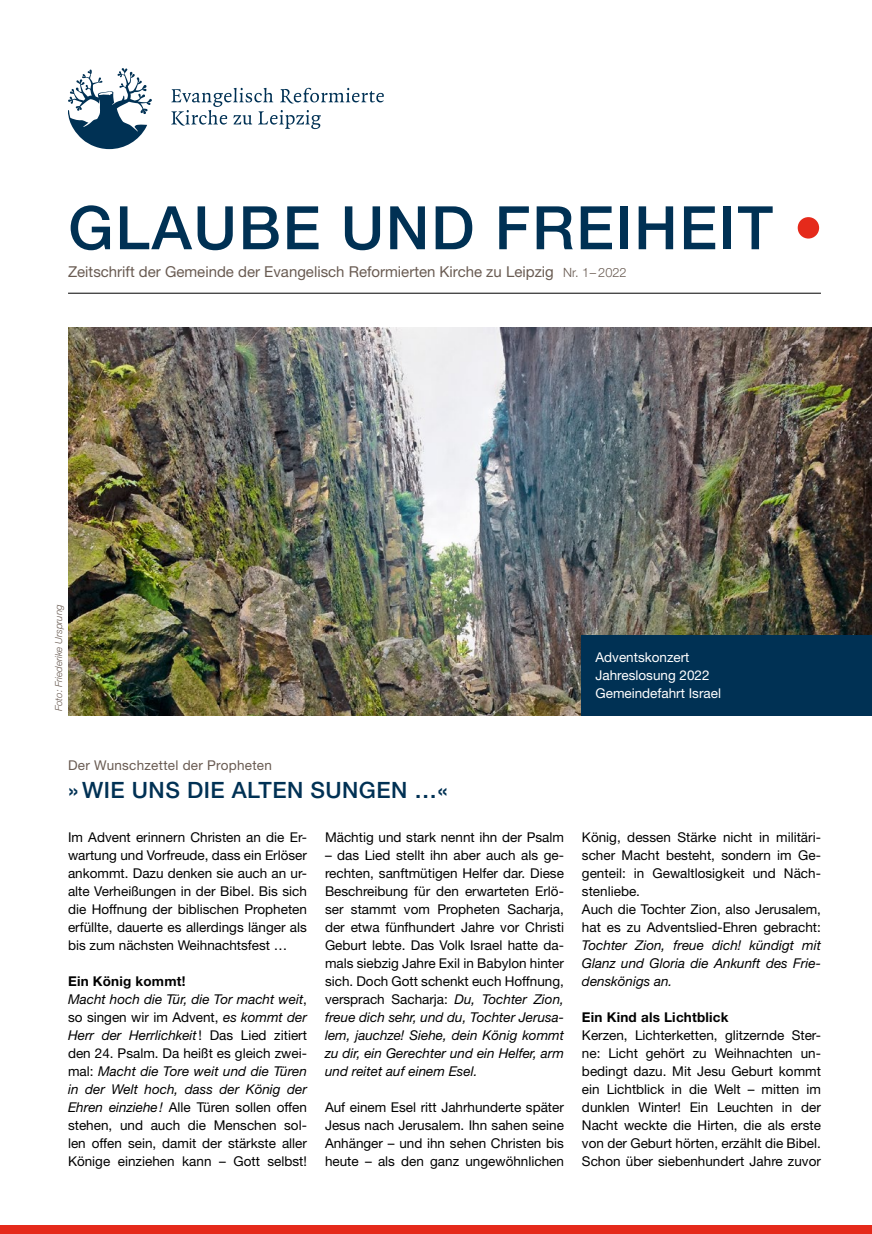
<style>
.page{position:relative;width:872px;height:1234px;background:#fff}
.page>*{position:absolute;margin:0;border:0;box-sizing:border-box;transform-origin:0 0}
.t1{font:500 60px "Helvetica Neue LT Pro";letter-spacing:.03em;color:#003154}
.t2{font:500 22.5px "Helvetica Neue LT Pro";letter-spacing:.02em;color:#003154}
.t3{font:15px "Helvetica Neue LT Pro";color:#695b52}
.t4{font:13.5px/18px "Helvetica Neue LT Pro";color:#000;text-align:justify}
.t5{font:italic 13.5px/18px "Helvetica Neue LT Pro";color:#000;text-align:justify}
.t6{font:13.5px/18px "Helvetica Neue LT Pro";color:#fff}
.t7{font:13.5px "Helvetica Neue LT Pro";letter-spacing:.02em;color:#695b52}
.t8{font:700 13.5px "Helvetica Neue LT Pro";letter-spacing:.015em;color:#000}
.t9{font:italic 300 9.75px "Helvetica Neue LT Pro";color:#695b52}
.s1{color:#e52a1b}
.s2{font-weight:300;font-size:12.75px}
.s3{font-weight:700}
.s4{font-style:italic}
</style>
<div class="page">
<svg style="left:68px;top:68px;width:84px;height:81px"></svg>
<svg style="left:171px;top:88px;width:213px;height:41px"></svg>
<hr style="left:68px;top:293px;width:753px;height:1px;background:#000">
<div style="left:0;top:1225px;width:872px;height:8px;background:#e52a1b"></div>
<img style="left:68px;top:328px;width:804px;height:387px">
<div style="left:582px;top:634px;width:290px;height:81px;background:#003154"></div>
<h1 class="t1" style="left:68px;top:192px;width:757px">GLAUBE UND FREIHEIT <span class="s1">•</span></h1>
<p class="t3" style="left:68px;top:262px;width:560px">Zeitschrift der Gemeinde der Evangelisch Reformierten Kirche zu Leipzig <span class="s2">Nr. 1– 2022</span></p>
<p class="t9" style="left:53px;top:711px;width:108px;rotate:-90deg">Foto: Friederike Ursprung</p>
<p class="t6" style="left:595px;top:647px;width:127px">Adventskonzert<br>Jahreslosung 2022<br>Gemeindefahrt Israel</p>
<p class="t7" style="left:68px;top:756px;width:205px">Der Wunschzettel der Propheten</p>
<h2 class="t2" style="left:68px;top:776px;width:381px">» WIE UNS DIE ALTEN SUNGEN …«</h2>
<p class="t4" style="left:68px;top:827px;width:240px">Im Advent erinnern Christen an die Er&shy;wartung und Vorfreude, dass ein Erlöser ankommt. Dazu denken sie auch an ur&shy;alte Verheißungen in der Bibel. Bis sich die Hoffnung der biblischen Propheten erfüllte, dauerte es allerdings länger als bis zum nächsten Weihnachtsfest …</p>
<p class="t4" style="left:68px;top:971px;width:240px;text-align:left"><span class="s3">Ein König kommt!<br></span><span class="s4">Macht hoch die Tür, die Tor macht weit</span>, so singen wir im Advent, <span class="s4">es kommt der Herr der Herrlichkeit</span>! Das Lied zitiert den 24. Psalm. Da heißt es gleich zwei&shy;mal: <span class="s4">Macht die Tore weit und die Türen in der Welt hoch, dass der König der Ehren einziehe!</span> Alle Türen sollen offen stehen, und auch die Menschen sol&shy;len offen sein, damit der stärkste aller Könige einziehen kann – Gott selbst!</p>
<p class="t4" style="left:325px;top:827px;width:240px">Mächtig und stark nennt ihn der Psalm</p>
<p class="t4" style="left:325px;top:845px;width:240px">– das Lied stellt ihn aber auch als ge&shy;rechten, sanftmütigen Helfer dar. Diese Beschreibung für den erwarteten Erlö&shy;ser stammt vom Propheten Sacharja, der etwa fünfhundert Jahre vor Christi Geburt lebte. Das Volk Israel hatte da&shy;mals siebzig Jahre Exil in Babylon hinter sich. Doch Gott schenkt euch Hoffnung, versprach Sacharja: <span class="s4">Du, Tochter Zion, freue dich sehr, und du, Tochter Jerusa&shy;lem, jauchze! Siehe, dein König kommt zu dir, ein Gerechter und ein Helfer, arm und reitet auf einem Esel.</span></p>
<p class="t4" style="left:325px;top:1097px;width:240px">Auf einem Esel ritt Jahrhunderte später Jesus nach Jerusalem. Ihn sahen seine Anhänger – und ihn sehen Christen bis heute – als den ganz ungewöhnlichen</p>
<p class="t4" style="left:582px;top:827px;width:240px;text-align:left">König, dessen Stärke nicht in militäri&shy;scher Macht besteht, sondern im Ge&shy;genteil: in Gewaltlosigkeit und Näch&shy;stenliebe.<br>Auch die Tochter Zion, also Jerusalem, hat es zu Adventslied-Ehren gebracht:</p>
<p class="t5" style="left:582px;top:935px;width:240px">Tochter Zion, freue dich! kündigt mit Glanz und Gloria die Ankunft des Frie&shy;denskönigs an.</p>
<p class="t8" style="left:582px;top:1008px;width:148px">Ein Kind als Lichtblick</p>
<p class="t4" style="left:582px;top:1025px;width:240px">Kerzen, Lichterketten, glitzernde Ster&shy;ne: Licht gehört zu Weihnachten un&shy;bedingt dazu. Mit Jesu Geburt kommt ein Lichtblick in die Welt – mitten im dunklen Winter! Ein Leuchten in der Nacht weckte die Hirten, die als erste von der Geburt hörten, erzählt die Bibel.<br>Schon über siebenhundert Jahre zuvor</p>
</div>
